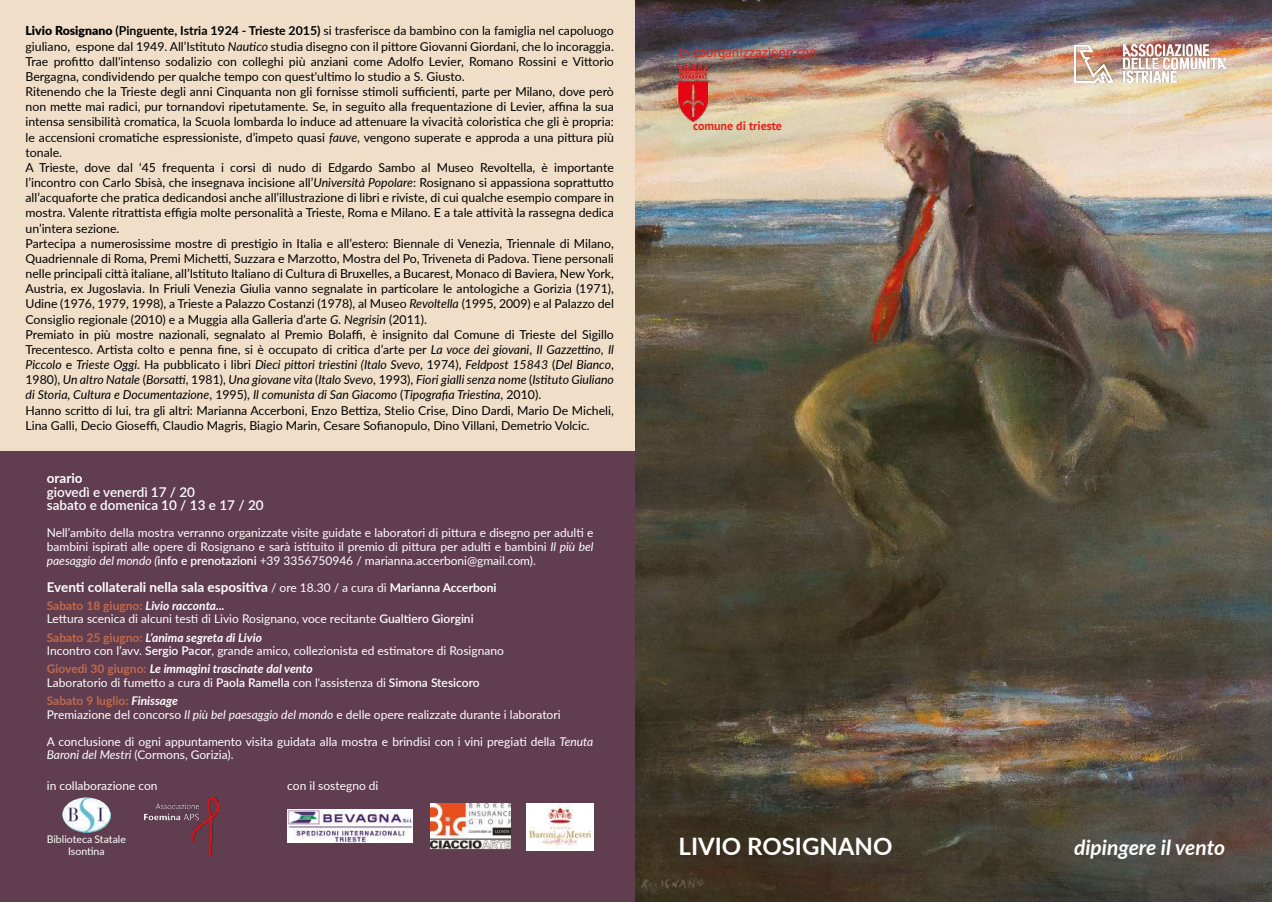
<style>
.page{position:relative;width:1272px;height:902px;background:#fff}
.page>*{position:absolute;margin:0;border:0;box-sizing:border-box;transform-origin:0 0}
.t1{font:700 24px "Lato";color:#fff}
.t2{font:italic 700 21px "Lato";color:#fff}
.t3{font:700 13.5px "Lato";color:#fff}
.t4{font:600 13.5px/13.5px "Lato";color:#fff}
.t5{font:13.5px "PT Sans";color:#e3231c}
.t6{font:12.3px/15.1px "Lato";color:#000}
.t7{font:12px/13.5px "Lato";color:#fff}
.t8{font:700 12px "PT Sans";color:#e3231c}
.t9{font:10.5px/12.6px "Lato";color:#fff;text-align:center}
.s1{font-weight:900}
.s2{font-weight:700}
.s3{font-style:italic}
.s4{font-weight:600}
.s5{font-weight:400;font-size:12px}
.s6{font-size:12px}
.s7{font-weight:700;color:#c16a4a}
.s8{font-weight:700;font-style:italic}
</style>
<div class="page">
<div style="left:0;top:0;width:636px;height:451px;background:#f0dec9"></div>
<div style="left:0;top:451px;width:636px;height:450px;background:#613d50"></div>
<img style="left:635px;top:0;width:636px;height:901px">
<img style="left:678px;top:64px;width:29px;height:57px">
<img style="left:1074px;top:45px;width:151px;height:38px">
<img style="left:62px;top:797px;width:48px;height:35px">
<img style="left:145px;top:797px;width:74px;height:58px">
<img style="left:287px;top:809px;width:125px;height:33px">
<img style="left:526px;top:803px;width:67px;height:47px">
<img style="left:430px;top:803px;width:80px;height:46px">
<p class="t6" style="left:26px;top:23px;width:590px"><span class="s1">Livio Rosignano</span> <span class="s2">(Pinguente, Istria 1924 - Trieste 2015)</span> si trasferisce da bambino con la famiglia nel capoluogo giuliano, espone dal 1949. All’Istituto <span class="s3">Nautico</span> studia disegno con il pittore Giovanni Giordani, che lo incoraggia.<br>Trae profitto dall'intenso sodalizio con colleghi più anziani come Adolfo Levier, Romano Rossini e Vittorio Bergagna, condividendo per qualche tempo con quest'ultimo lo studio a S. Giusto.<br>Ritenendo che la Trieste degli anni Cinquanta non gli fornisse stimoli sufficienti, parte per Milano, dove però non mette mai radici, pur tornandovi ripetutamente. Se, in seguito alla frequentazione di Levier, affina la sua intensa sensibilità cromatica, la Scuola lombarda lo induce ad attenuare la vivacità coloristica che gli è propria: le accensioni cromatiche espressioniste, d’impeto quasi <span class="s3">fauve</span>, vengono superate e approda a una pittura più tonale.<br>A Trieste, dove dal ‘45 frequenta i corsi di nudo di Edgardo Sambo al Museo Revoltella, è importante l’incontro con Carlo Sbisà, che insegnava incisione all’<span class="s3">Università Popolare</span>: Rosignano si appassiona soprattutto all’acquaforte che pratica dedicandosi anche all’illustrazione di libri e riviste, di cui qualche esempio compare in mostra. Valente ritrattista effigia molte personalità a Trieste, Roma e Milano. E a tale attività la rassegna dedica un’intera sezione.<br>Partecipa a numerosissime mostre di prestigio in Italia e all’estero: Biennale di Venezia, Triennale di Milano, Quadriennale di Roma, Premi Michetti, Suzzara e Marzotto, Mostra del Po, Triveneta di Padova. Tiene personali nelle principali città italiane, all’Istituto Italiano di Cultura di Bruxelles, a Bucarest, Monaco di Baviera, New York, Austria, ex Jugoslavia. In Friuli Venezia Giulia vanno segnalate in particolare le antologiche a Gorizia (1971), Udine (1976, 1979, 1998), a Trieste a Palazzo Costanzi (1978), al Museo <span class="s3">Revoltella</span> (1995, 2009) e al Palazzo del Consiglio regionale (2010) e a Muggia alla Galleria d’arte <span class="s3">G. Negrisin</span> (2011).<br>Premiato in più mostre nazionali, segnalato al Premio Bolaffi, è insignito dal Comune di Trieste del Sigillo Trecentesco. Artista colto e penna fine, si è occupato di critica d’arte per <span class="s3">La voce dei giovani</span>, <span class="s3">Il Gazzettino</span>, <span class="s3">Il Piccolo</span> e <span class="s3">Trieste Oggi</span>. Ha pubblicato i libri <span class="s3">Dieci pittori triestini (Italo Svevo</span>, 1974), <span class="s3">Feldpost 15843</span> (<span class="s3">Del Bianco</span>, 1980), <span class="s3">Un altro Natale</span> (<span class="s3">Borsatti</span>, 1981), <span class="s3">Una giovane vita</span> (<span class="s3">Italo Svevo</span>, 1993), <span class="s3">Fiori gialli senza nome</span> (<span class="s3">Istituto Giuliano di Storia, Cultura e Documentazione</span>, 1995), <span class="s3">Il comunista di San Giacomo</span> (<span class="s3">Tipografia Triestina</span>, 2010).<br>Hanno scritto di lui, tra gli altri: Marianna Accerboni, Enzo Bettiza, Stelio Crise, Dino Dardi, Mario De Micheli, Lina Galli, Decio Gioseffi, Claudio Magris, Biagio Marin, Cesare Sofianopulo, Dino Villani, Demetrio Volcic.</p>
<p class="t3" style="left:47px;top:468px;width:37px">orario</p>
<p class="t4" style="left:47px;top:484px;width:218px">giovedì e venerdì 17 / 20<br>sabato e domenica 10 / 13 e 17 / 20</p>
<p class="t7" style="left:47px;top:525px;width:548px;text-align:justify">Nell’ambito della mostra verranno organizzate visite guidate e laboratori di pittura e disegno per adulti e bambini ispirati alle opere di Rosignano e sarà istituito il premio di pittura per adulti e bambini <span class="s3">Il più bel paesaggio del mondo (</span><span class="s4">info e prenotazioni</span> +39 3356750946 / marianna.accerboni@gmail.com).</p>
<p class="t3" style="left:47px;top:577px;width:451px">Eventi collaterali nella sala espositiva <span class="s5">/ ore 18.30 / a cura di</span> <span class="s6">Marianna Accerboni</span></p>
<p class="t7" style="left:47px;top:598px;width:428px"><span class="s7">Sabato 18 giugno:</span> <span class="s8">Livio racconta...<br></span>Lettura scenica di alcuni testi di Livio Rosignano, voce recitante <span class="s4">Gualtiero Giorgini</span></p>
<p class="t7" style="left:47px;top:630px;width:458px"><span class="s7">Sabato 25 giugno:</span> <span class="s8">L’anima segreta di Livio<br></span>Incontro con l’avv. <span class="s4">Sergio Pacor</span>, grande amico, collezionista ed estimatore di Rosignano</p>
<p class="t7" style="left:47px;top:661px;width:434px"><span class="s7">Giovedì 30 giugno:</span> <span class="s8">Le immagini trascinate dal vento<br></span>Laboratorio di fumetto a cura di <span class="s4">Paola Ramella</span> con l'assistenza di <span class="s4">Simona Stesicoro</span></p>
<p class="t7" style="left:47px;top:693px;width:515px"><span class="s7">Sabato 9 luglio:</span> <span class="s8">Finissage<br></span>Premiazione del concorso <span class="s3">Il più bel paesaggio del mondo</span> e delle opere realizzate durante i laboratori</p>
<p class="t7" style="left:47px;top:734px;width:548px">A conclusione di ogni appuntamento visita guidata alla mostra e brindisi con i vini pregiati della <span class="s3">Tenuta<br>Baroni del Mestri</span> (Cormons, Gorizia).</p>
<p class="t7" style="left:47px;top:778px;width:112px">in collaborazione con</p>
<p class="t9" style="left:47px;top:831px;width:81px">Biblioteca Statale<br>Isontina</p>
<p class="t7" style="left:287px;top:778px;width:93px">con il sostegno di</p>
<p class="t5" style="left:678px;top:43px;width:140px">in coorganizzazione con</p>
<p class="t8" style="left:693px;top:118px;width:90px">comune di trieste</p>
<h1 class="t1" style="left:678px;top:828px;width:215px">LIVIO ROSIGNANO</h1>
<h2 class="t2" style="left:1074px;top:832px;width:153px">dipingere il vento</h2>
</div>
